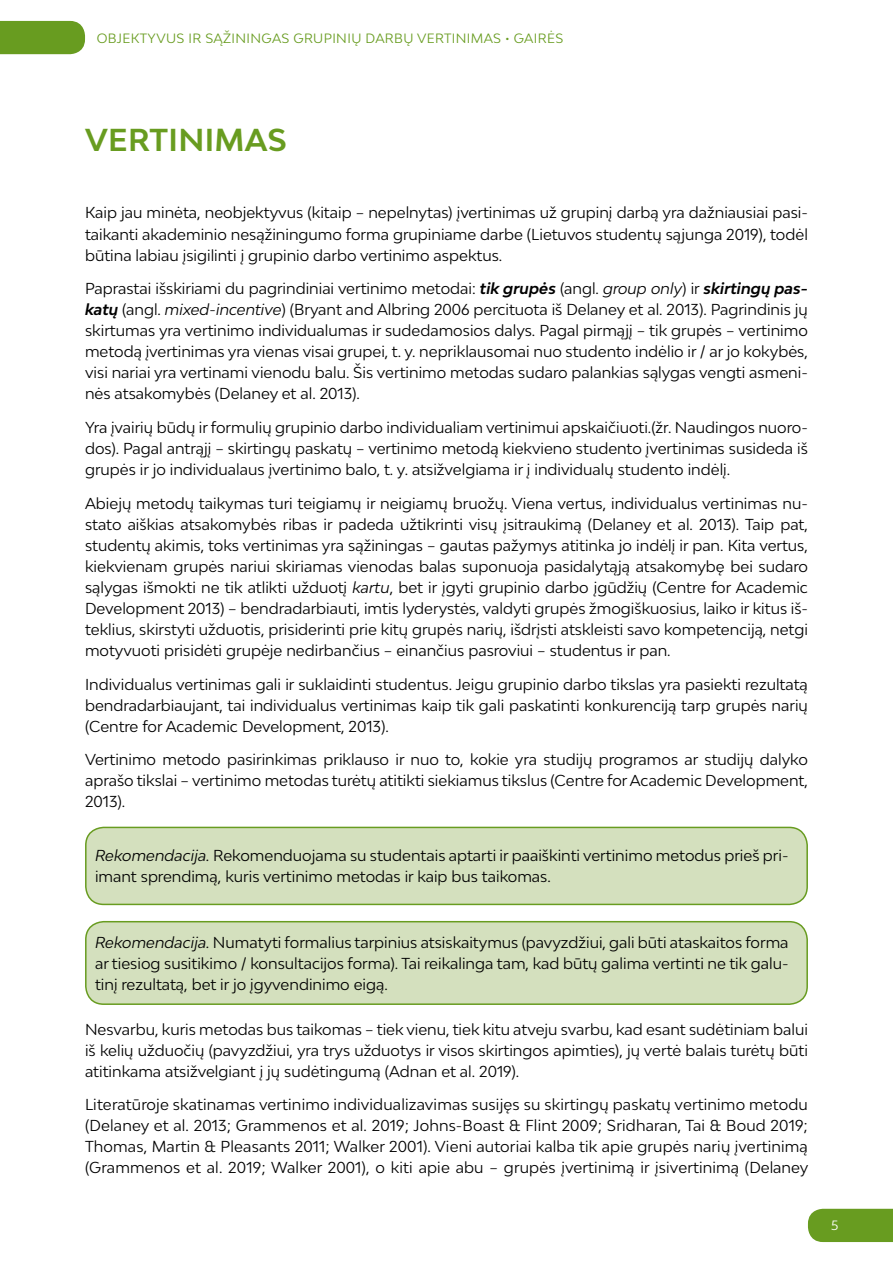
<style>
.page{position:relative;width:893px;height:1263px;background:#fff}
.page>*{position:absolute;margin:0;border:0;box-sizing:border-box;transform-origin:0 0}
.t1{font:700 30px "Bw Modelica";letter-spacing:.01em;color:#689c20}
.t2{font:15px/21px "Bw Modelica";color:#000;text-align:justify}
.t3{font:12.75px "Bw Modelica";letter-spacing:.03em;color:#689c20}
.t4{font:12.75px "Bw Modelica";color:#fff}
.s1{font-weight:700;font-style:italic}
.s2{font-style:italic}
</style>
<div class="page">
<div style="left:808px;top:1209px;width:85px;height:33px;background:#689c20"></div>
<div style="left:0;top:21px;width:85px;height:33px;background:#689c20"></div>
<div style="left:86px;top:827px;width:721px;height:77px;background:#d4e0be;border-radius:18px"></div>
<div style="left:85px;top:827px;width:723px;height:78px;border:2px solid #689c20;border-radius:18px"></div>
<div style="left:86px;top:922px;width:721px;height:82px;background:#d4e0be;border-radius:18px"></div>
<div style="left:85px;top:921px;width:723px;height:84px;border:2px solid #689c20;border-radius:18px"></div>
<p class="t3" style="left:97px;top:30px;width:468px">OBJEKTYVUS IR SĄŽININGAS GRUPINIŲ DARBŲ VERTINIMAS • GAIRĖS</p>
<h1 class="t1" style="left:85px;top:120px;width:203px">VERTINIMAS</h1>
<p class="t2" style="left:85px;top:202px;width:724px">Kaip jau minėta, neobjektyvus (kitaip – nepelnytas) įvertinimas už grupinį darbą yra dažniausiai pasi&shy;taikanti akademinio nesąžiningumo forma grupiniame darbe (Lietuvos studentų sąjunga 2019), todėl būtina labiau įsigilinti į grupinio darbo vertinimo aspektus.</p>
<p class="t2" style="left:85px;top:278px;width:724px">Paprastai išskiriami du pagrindiniai vertinimo metodai: <span class="s1">tik grupės</span> (angl. <span class="s2">group only</span>) ir <span class="s1">skirtingų pas&shy;katų</span> (angl. <span class="s2">mixed-incentive</span>) (Bryant and Albring 2006 percituota iš Delaney et al. 2013). Pagrindinis jų skirtumas yra vertinimo individualumas ir sudedamosios dalys. Pagal pirmąjį – tik grupės – vertinimo metodą įvertinimas yra vienas visai grupei, t. y. nepriklausomai nuo studento indėlio ir / ar jo kokybės, visi nariai yra vertinami vienodu balu. Šis vertinimo metodas sudaro palankias sąlygas vengti asmeni&shy;nės atsakomybės (Delaney et al. 2013).</p>
<p class="t2" style="left:85px;top:417px;width:724px">Yra įvairių būdų ir formulių grupinio darbo individualiam vertinimui apskaičiuoti.(žr. Naudingos nuoro&shy;dos). Pagal antrąjį – skirtingų paskatų – vertinimo metodą kiekvieno studento įvertinimas susideda iš grupės ir jo individualaus įvertinimo balo, t. y. atsižvelgiama ir į individualų studento indėlį.</p>
<p class="t2" style="left:85px;top:492px;width:724px">Abiejų metodų taikymas turi teigiamų ir neigiamų bruožų. Viena vertus, individualus vertinimas nu&shy;stato aiškias atsakomybės ribas ir padeda užtikrinti visų įsitraukimą (Delaney et al. 2013). Taip pat, studentų akimis, toks vertinimas yra sąžiningas – gautas pažymys atitinka jo indėlį ir pan. Kita vertus, kiekvienam grupės nariui skiriamas vienodas balas suponuoja pasidalytąją atsakomybę bei sudaro sąlygas išmokti ne tik atlikti užduotį <span class="s2">kartu</span>, bet ir įgyti grupinio darbo įgūdžių (Centre for Academic Development 2013) – bendradarbiauti, imtis lyderystės, valdyti grupės žmogiškuosius, laiko ir kitus iš&shy;teklius, skirstyti užduotis, prisiderinti prie kitų grupės narių, išdrįsti atskleisti savo kompetenciją, netgi motyvuoti prisidėti grupėje nedirbančius – einančius pasroviui – studentus ir pan.</p>
<p class="t2" style="left:85px;top:673px;width:724px">Individualus vertinimas gali ir suklaidinti studentus. Jeigu grupinio darbo tikslas yra pasiekti rezultatą bendradarbiaujant, tai individualus vertinimas kaip tik gali paskatinti konkurenciją tarp grupės narių (Centre for Academic Development, 2013).</p>
<p class="t2" style="left:85px;top:749px;width:724px">Vertinimo metodo pasirinkimas priklauso ir nuo to, kokie yra studijų programos ar studijų dalyko aprašo tikslai – vertinimo metodas turėtų atitikti siekiamus tikslus (Centre for Academic Development, 2013).</p>
<p class="t2" style="left:95px;top:845px;width:695px"><span class="s2">Rekomendacija.</span> Rekomenduojama su studentais aptarti ir paaiškinti vertinimo metodus prieš pri&shy;imant sprendimą, kuris vertinimo metodas ir kaip bus taikomas.</p>
<p class="t2" style="left:95px;top:931px;width:695px"><span class="s2">Rekomendacija.</span> Numatyti formalius tarpinius atsiskaitymus (pavyzdžiui, gali būti ataskaitos forma ar tiesiog susitikimo / konsultacijos forma). Tai reikalinga tam, kad būtų galima vertinti ne tik galu&shy;tinį rezultatą, bet ir jo įgyvendinimo eigą.</p>
<p class="t2" style="left:85px;top:1018px;width:724px">Nesvarbu, kuris metodas bus taikomas – tiek vienu, tiek kitu atveju svarbu, kad esant sudėtiniam balui iš kelių užduočių (pavyzdžiui, yra trys užduotys ir visos skirtingos apimties), jų vertė balais turėtų būti atitinkama atsižvelgiant į jų sudėtingumą (Adnan et al. 2019).</p>
<p class="t2" style="left:85px;top:1094px;width:725px">Literatūroje skatinamas vertinimo individualizavimas susijęs su skirtingų paskatų vertinimo metodu (Delaney et al. 2013; Grammenos et al. 2019; Johns-Boast &amp; Flint 2009; Sridharan, Tai &amp; Boud 2019; Thomas, Martin &amp; Pleasants 2011; Walker 2001). Vieni autoriai kalba tik apie grupės narių įvertinimą (Grammenos et al. 2019; Walker 2001), o kiti apie abu – grupės įvertinimą ir įsivertinimą (Delaney</p>
<p class="t4" style="left:831px;top:1217px;width:9px">5</p>
</div>
